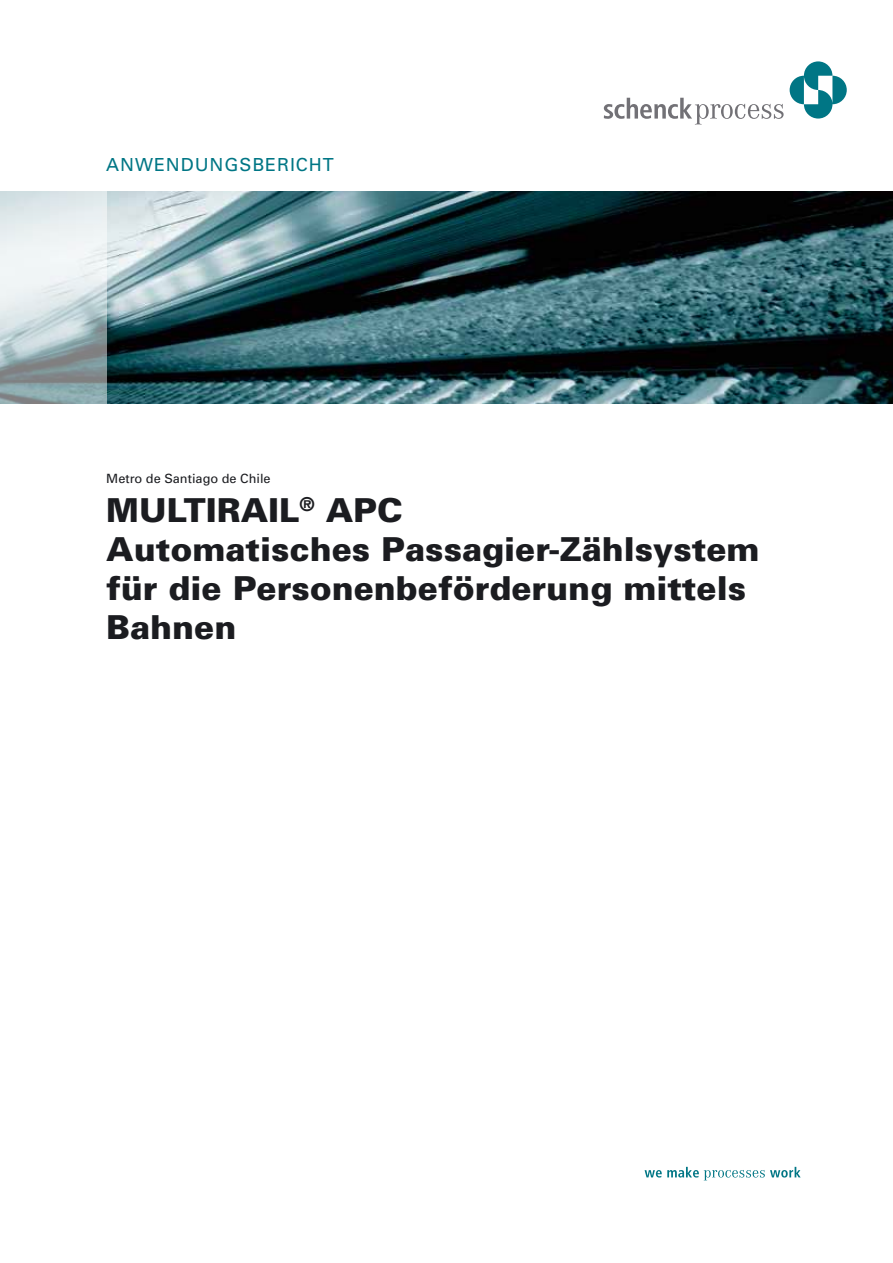
<style>
.page{position:relative;width:893px;height:1263px;background:#fff}
.page>*{position:absolute;margin:0;border:0;box-sizing:border-box;transform-origin:0 0}
.t1{font:900 33px/39px "Univers";color:#1b1c20}
.t2{font:18px "Univers";letter-spacing:.05em;color:#007685}
.t3{font:12.75px "Univers";color:#1b1c20}
</style>
<div class="page">
<svg style="left:645px;top:1167px;width:156px;height:13px"></svg>
<svg style="left:604px;top:98px;width:180px;height:27px"></svg>
<svg style="left:790px;top:61px;width:57px;height:58px"></svg>
<img style="left:106px;top:191px;width:787px;height:213px">
<svg style="left:0;top:191px;width:106px;height:213px"></svg>
<p class="t2" style="left:106px;top:154px;width:229px">ANWENDUNGSBERICHT</p>
<p class="t3" style="left:106px;top:471px;width:166px">Metro de Santiago de Chile</p>
<p class="t1" style="left:106px;top:491px;width:655px">MULTIRAIL<sup>®</sup> APC<br>Automatisches Passagier-Zählsystem für die Personenbeförderung mittels<br>Bahnen</p>
</div>
